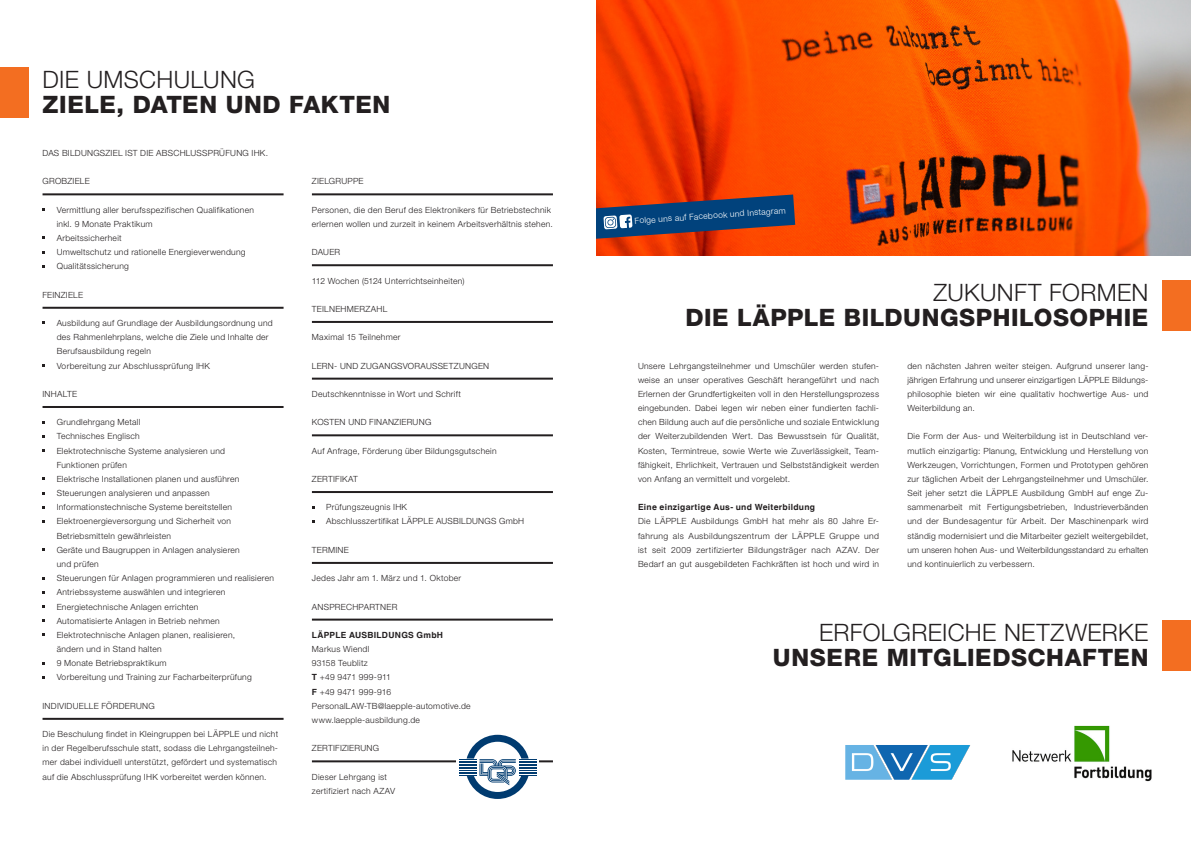
<style>
.page{position:relative;width:1191px;height:842px;background:#fff}
.page>*{position:absolute;margin:0;border:0;box-sizing:border-box;transform-origin:0 0}
.LÄPPLE_CD_Headline{font:800 24px "Helvetica Neue LT Pro";letter-spacing:.025em;color:#231f20}
.LÄPPLE_CD_Headline-2{font:300 24px "Helvetica Neue LT Pro";letter-spacing:.015em;color:#231f20}
.LÄPPLE_CD_Aufzählung{font:300 8.5px/14.2px "Helvetica Neue LT Pro";letter-spacing:.035em;color:#231f20}
.LÄPPLE_CD_Fliesstext{font:300 8.5px/14.2px "Helvetica Neue LT Pro";letter-spacing:.03em;color:#231f20;text-align:justify}
.LÄPPLE_CD_Fliesstext-2{font:700 8.5px "Helvetica World";letter-spacing:.035em;color:#231f20}
.LÄPPLE_CD_Introtext{font:300 8.5px "Helvetica Neue LT Pro";letter-spacing:.03em;color:#231f20}
.LÄPPLE_CD_Fliesstext-3{font:300 8.5px "Helvetica Neue LT Pro";color:#fff}
.LÄPPLE_CD_Fliesstext-4{font:300 8.5px "Helvetica Neue LT Pro";letter-spacing:.01em;color:#231f20}
.s1{font-family:"Helvetica World";font-weight:700}
</style>
<div class="page">
<div style="left:0;top:67px;width:28px;height:50px;background:#f36e21"></div>
<hr style="left:43px;top:193px;width:240px;height:2px;background:#231f20">
<hr style="left:43px;top:307px;width:240px;height:2px;background:#231f20">
<hr style="left:43px;top:406px;width:240px;height:2px;background:#231f20">
<hr style="left:43px;top:718px;width:240px;height:2px;background:#231f20">
<div style="left:1162px;top:280px;width:29px;height:50px;background:#f36e21"></div>
<div style="left:1162px;top:620px;width:29px;height:50px;background:#f36e21"></div>
<img style="left:596px;top:0;width:595px;height:255px">
<svg style="left:596px;top:195px;width:199px;height:45px;background:#564557"></svg>
<img style="left:845px;top:745px;width:126px;height:35px">
<img style="left:1012px;top:726px;width:140px;height:55px">
<hr style="left:312px;top:193px;width:241px;height:2px;background:#231f20">
<hr style="left:312px;top:264px;width:241px;height:2px;background:#231f20">
<hr style="left:312px;top:321px;width:241px;height:2px;background:#231f20">
<hr style="left:312px;top:378px;width:241px;height:2px;background:#231f20">
<hr style="left:312px;top:434px;width:241px;height:2px;background:#231f20">
<hr style="left:312px;top:491px;width:241px;height:2px;background:#231f20">
<hr style="left:312px;top:562px;width:241px;height:2px;background:#231f20">
<hr style="left:312px;top:619px;width:241px;height:2px;background:#231f20">
<hr style="left:312px;top:760px;width:241px;height:2px;background:#231f20">
<div style="left:456px;top:733px;width:83px;height:68px;background:#fff"></div>
<svg style="left:459px;top:735px;width:78px;height:64px"></svg>
<p class="LÄPPLE_CD_Headline-2" style="left:43px;top:65px;width:214px">DIE UMSCHULUNG</p>
<p class="LÄPPLE_CD_Headline" style="left:43px;top:91px;width:349px">ZIELE, DATEN UND FAKTEN</p>
<p class="LÄPPLE_CD_Introtext" style="left:43px;top:148px;width:227px">DAS BILDUNGSZIEL IST DIE ABSCHLUSSPRÜFUNG IHK.</p>
<p class="LÄPPLE_CD_Aufzählung" style="left:43px;top:174px;width:49px">GROBZIELE</p>
<p class="LÄPPLE_CD_Aufzählung" style="left:57px;top:202px;width:199px">Vermittlung aller berufsspezifischen Qualifikationen inkl. 9 Monate Praktikum</p>
<p class="LÄPPLE_CD_Aufzählung" style="left:57px;top:231px;width:66px">Arbeitssicherheit</p>
<p class="LÄPPLE_CD_Aufzählung" style="left:57px;top:245px;width:190px">Umweltschutz und rationelle Energieverwendung</p>
<p class="LÄPPLE_CD_Aufzählung" style="left:57px;top:259px;width:74px">Qualitätssicherung</p>
<p class="LÄPPLE_CD_Aufzählung" style="left:43px;top:287px;width:42px">FEINZIELE</p>
<p class="LÄPPLE_CD_Aufzählung" style="left:57px;top:316px;width:217px">Ausbildung auf Grundlage der Ausbildungsordnung und des Rahmenlehrplans, welche die Ziele und Inhalte der<br>Berufsausbildung regeln</p>
<p class="LÄPPLE_CD_Aufzählung" style="left:57px;top:358px;width:155px">Vorbereitung zur Abschlussprüfung IHK</p>
<p class="LÄPPLE_CD_Aufzählung" style="left:43px;top:387px;width:36px">INHALTE</p>
<p class="LÄPPLE_CD_Aufzählung" style="left:57px;top:415px;width:85px">Grundlehrgang Metall</p>
<p class="LÄPPLE_CD_Aufzählung" style="left:57px;top:429px;width:85px">Technisches Englisch</p>
<p class="LÄPPLE_CD_Aufzählung" style="left:57px;top:443px;width:170px">Elektrotechnische Systeme analysieren und<br>Funktionen prüfen</p>
<p class="LÄPPLE_CD_Aufzählung" style="left:57px;top:472px;width:184px">Elektrische Installationen planen und ausführen</p>
<p class="LÄPPLE_CD_Aufzählung" style="left:57px;top:486px;width:155px">Steuerungen analysieren und anpassen</p>
<p class="LÄPPLE_CD_Aufzählung" style="left:57px;top:500px;width:177px">Informationstechnische Systeme bereitstellen</p>
<p class="LÄPPLE_CD_Aufzählung" style="left:57px;top:514px;width:176px">Elektroenergieversorgung und Sicherheit von<br>Betriebsmitteln gewährleisten</p>
<p class="LÄPPLE_CD_Aufzählung" style="left:57px;top:542px;width:185px">Geräte und Baugruppen in Anlagen analysieren und prüfen</p>
<p class="LÄPPLE_CD_Aufzählung" style="left:57px;top:571px;width:219px">Steuerungen für Anlagen programmieren und realisieren</p>
<p class="LÄPPLE_CD_Aufzählung" style="left:57px;top:585px;width:170px">Antriebssysteme auswählen und integrieren</p>
<p class="LÄPPLE_CD_Aufzählung" style="left:57px;top:599px;width:143px">Energietechnische Anlagen errichten</p>
<p class="LÄPPLE_CD_Aufzählung" style="left:57px;top:613px;width:165px">Automatisierte Anlagen in Betrieb nehmen</p>
<p class="LÄPPLE_CD_Aufzählung" style="left:57px;top:627px;width:180px">Elektrotechnische Anlagen planen, realisieren, ändern und in Stand halten</p>
<p class="LÄPPLE_CD_Aufzählung" style="left:57px;top:656px;width:111px">9 Monate Betriebspraktikum</p>
<p class="LÄPPLE_CD_Aufzählung" style="left:57px;top:670px;width:197px">Vorbereitung und Training zur Facharbeiterprüfung</p>
<p class="LÄPPLE_CD_Aufzählung" style="left:43px;top:698px;width:114px">INDIVIDUELLE FÖRDERUNG</p>
<p class="LÄPPLE_CD_Aufzählung" style="left:43px;top:727px;width:237px">Die Beschulung findet in Kleingruppen bei LÄPPLE und nicht in der Regelberufsschule statt, sodass die Lehrgangsteilneh&shy;mer dabei individuell unterstützt, gefördert und systematisch auf die Abschlussprüfung IHK vorbereitet werden können.</p>
<p class="LÄPPLE_CD_Aufzählung" style="left:312px;top:174px;width:53px">ZIELGRUPPE</p>
<p class="LÄPPLE_CD_Aufzählung" style="left:312px;top:202px;width:242px">Personen, die den Beruf des Elektronikers für Betriebstechnik erlernen wollen und zurzeit in keinem Arbeitsverhältnis stehen.</p>
<p class="LÄPPLE_CD_Aufzählung" style="left:312px;top:245px;width:30px">DAUER</p>
<p class="LÄPPLE_CD_Aufzählung" style="left:312px;top:273px;width:154px">112 Wochen (5124 Unterrichtseinheiten)</p>
<p class="LÄPPLE_CD_Aufzählung" style="left:312px;top:302px;width:77px">TEILNEHMERZAHL</p>
<p class="LÄPPLE_CD_Aufzählung" style="left:312px;top:330px;width:90px">Maximal 15 Teilnehmer</p>
<p class="LÄPPLE_CD_Aufzählung" style="left:312px;top:358px;width:179px">LERN- UND ZUGANGSVORAUSSETZUNGEN</p>
<p class="LÄPPLE_CD_Aufzählung" style="left:312px;top:387px;width:151px">Deutschkenntnisse in Wort und Schrift</p>
<p class="LÄPPLE_CD_Aufzählung" style="left:312px;top:415px;width:121px">KOSTEN UND FINANZIERUNG</p>
<p class="LÄPPLE_CD_Aufzählung" style="left:312px;top:443px;width:186px">Auf Anfrage, Förderung über Bildungsgutschein</p>
<p class="LÄPPLE_CD_Aufzählung" style="left:312px;top:472px;width:48px">ZERTIFIKAT</p>
<p class="LÄPPLE_CD_Aufzählung" style="left:326px;top:500px;width:83px">Prüfungszeugnis IHK</p>
<p class="LÄPPLE_CD_Aufzählung" style="left:326px;top:514px;width:200px">Abschlusszertifikat LÄPPLE AUSBILDUNGS GmbH</p>
<p class="LÄPPLE_CD_Aufzählung" style="left:312px;top:542px;width:38px">TERMINE</p>
<p class="LÄPPLE_CD_Aufzählung" style="left:312px;top:571px;width:151px">Jedes Jahr am 1. März und 1. Oktober</p>
<p class="LÄPPLE_CD_Aufzählung" style="left:312px;top:599px;width:87px">ANSPRECHPARTNER</p>
<p class="LÄPPLE_CD_Fliesstext-2" style="left:312px;top:630px;width:133px">LÄPPLE AUSBILDUNGS GmbH</p>
<p class="LÄPPLE_CD_Aufzählung" style="left:312px;top:642px;width:59px">Markus Wiendl</p>
<p class="LÄPPLE_CD_Aufzählung" style="left:312px;top:656px;width:57px">93158 Teublitz</p>
<p class="LÄPPLE_CD_Fliesstext-4" style="left:312px;top:672px;width:80px"><span class="s1">T</span> +49 9471 999-911</p>
<p class="LÄPPLE_CD_Fliesstext-4" style="left:312px;top:686px;width:81px"><span class="s1">F</span> +49 9471 999-916</p>
<p class="LÄPPLE_CD_Aufzählung" style="left:312px;top:698px;width:160px">PersonalLAW-TB@laepple-automotive.de</p>
<p class="LÄPPLE_CD_Aufzählung" style="left:312px;top:713px;width:109px">www.laepple-ausbildung.de</p>
<p class="LÄPPLE_CD_Aufzählung" style="left:312px;top:741px;width:69px">ZERTIFIZIERUNG</p>
<p class="LÄPPLE_CD_Aufzählung" style="left:312px;top:769px;width:85px">Dieser Lehrgang ist zertifiziert nach AZAV</p>
<p class="LÄPPLE_CD_Fliesstext-3" style="left:634px;top:216px;width:153px;rotate:-4deg">Folge uns auf Facebook und Instagram</p>
<p class="LÄPPLE_CD_Headline-2" style="left:933px;top:278px;width:216px">ZUKUNFT FORMEN</p>
<p class="LÄPPLE_CD_Headline" style="left:685px;top:303px;width:464px">DIE LÄPPLE BILDUNGSPHILOSOPHIE</p>
<p class="LÄPPLE_CD_Fliesstext" style="left:638px;top:358px;width:242px">Unsere Lehrgangsteilnehmer und Umschüler werden stufen&shy;weise an unser operatives Geschäft herangeführt und nach Erlernen der Grundfertigkeiten voll in den Herstellungsprozess eingebunden. Dabei legen wir neben einer fundierten fachli&shy;chen Bildung auch auf die persönliche und soziale Entwicklung der Weiterzubildenden Wert. Das Bewusstsein für Qualität, Kosten, Termintreue, sowie Werte wie Zuverlässigkeit, Team&shy;fähigkeit, Ehrlichkeit, Vertrauen und Selbstständigkeit werden von Anfang an vermittelt und vorgelebt.</p>
<p class="LÄPPLE_CD_Fliesstext-2" style="left:638px;top:502px;width:178px">Eine einzigartige Aus- und Weiterbildung</p>
<p class="LÄPPLE_CD_Fliesstext" style="left:638px;top:514px;width:242px">Die LÄPPLE Ausbildungs GmbH hat mehr als 80 Jahre Er&shy;fahrung als Ausbildungszentrum der LÄPPLE Gruppe und ist seit 2009 zertifizierter Bildungsträger nach AZAV. Der Bedarf an gut ausgebildeten Fachkräften ist hoch und wird in</p>
<p class="LÄPPLE_CD_Fliesstext" style="left:907px;top:358px;width:242px">den nächsten Jahren weiter steigen. Aufgrund unserer lang&shy;jährigen Erfahrung und unserer einzigartigen LÄPPLE Bildungs&shy;philosophie bieten wir eine qualitativ hochwertige Aus- und Weiterbildung an.</p>
<p class="LÄPPLE_CD_Fliesstext" style="left:907px;top:429px;width:242px">Die Form der Aus- und Weiterbildung ist in Deutschland ver&shy;mutlich einzigartig: Planung, Entwicklung und Herstellung von Werkzeugen, Vorrichtungen, Formen und Prototypen gehören zur täglichen Arbeit der Lehrgangsteilnehmer und Umschüler.<br>Seit jeher setzt die LÄPPLE Ausbildung GmbH auf enge Zu&shy;sammenarbeit mit Fertigungsbetrieben, Industrieverbänden und der Bundesagentur für Arbeit. Der Maschinenpark wird ständig modernisiert und die Mitarbeiter gezielt weitergebildet, um unseren hohen Aus- und Weiterbildungsstandard zu erhalten und kontinuierlich zu verbessern.</p>
<p class="LÄPPLE_CD_Headline-2" style="left:819px;top:618px;width:331px">ERFOLGREICHE NETZWERKE</p>
<p class="LÄPPLE_CD_Headline" style="left:773px;top:644px;width:377px">UNSERE MITGLIEDSCHAFTEN</p>
</div>
